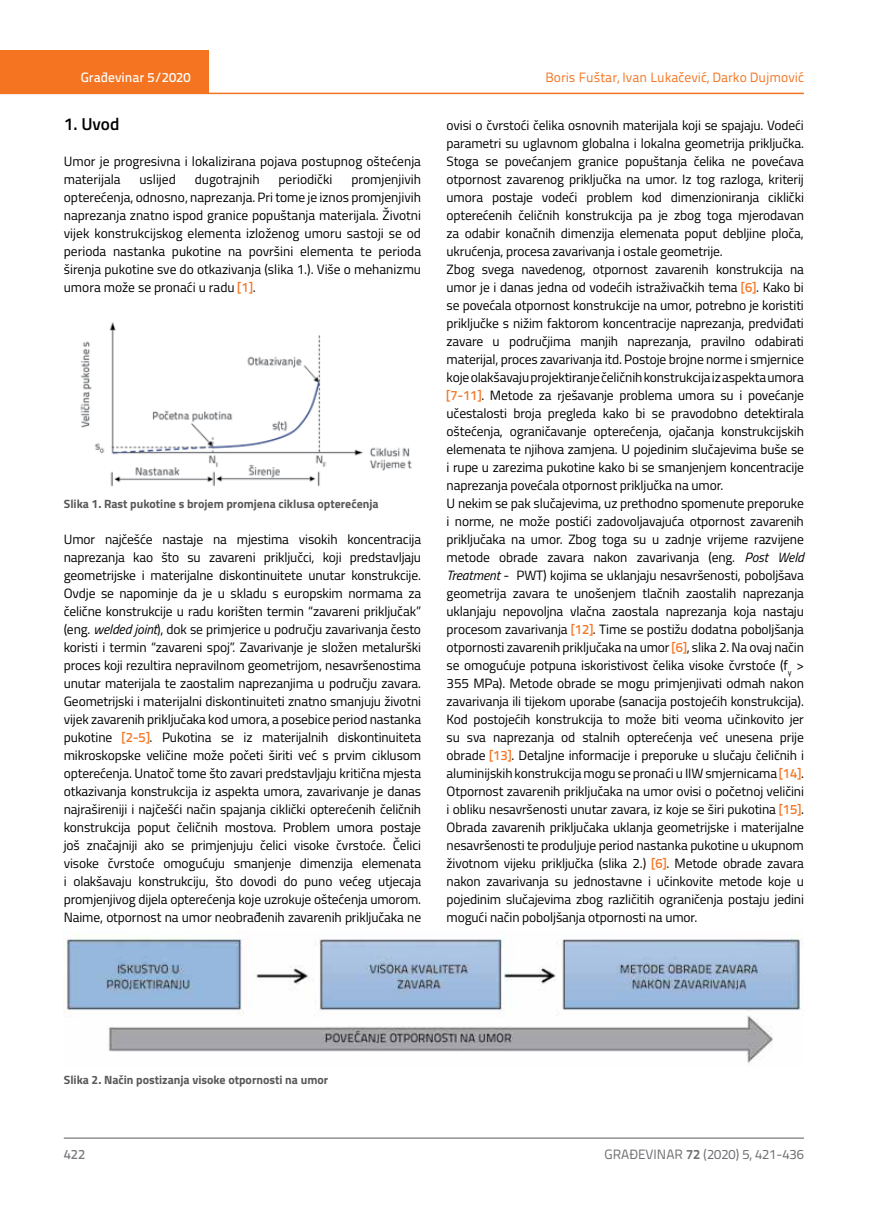
<style>
.page{position:relative;width:872px;height:1212px;background:#fff}
.page>*{position:absolute;margin:0;border:0;box-sizing:border-box;transform-origin:0 0}
.t1{font:600 17.25px "Titillium";color:#000}
.t2{font:13.5px/18px "Titillium";letter-spacing:-.01em;color:#000}
.t3{font:13.5px "Titillium Text 22 L";color:#f47421}
.t4{font:13.5px "Titillium Text 22 L";color:#6d6e71}
.t5{font:500 13.5px "Titillium Text 22 L";color:#fff}
.t6{font:500 13.5px "Titillium Text 22 L";color:#797a7d}
.t7{font:700 12px "Titillium";color:#58595b}
.s1{font-family:"Titillium Text 22 L";font-weight:500;color:#f47421}
.s2{font-style:italic}
.s3{font-weight:700}
</style>
<div class="page">
<div style="left:0;top:50px;width:208px;height:44px;background:#f47421"></div>
<hr style="left:0;top:93px;width:804px;height:1px;background:#f47421">
<hr style="left:64px;top:1138px;width:740px;height:1px;background:#58595b">
<img style="left:80px;top:322px;width:332px;height:165px">
<img style="left:64px;top:931px;width:740px;height:132px">
<p class="t5" style="left:81px;top:67px;width:111px">Građevinar 5/2020</p>
<p class="t1" style="left:64px;top:111px;width:57px">1. Uvod</p>
<p class="t2" style="left:64px;top:151px;width:359px">Umor je progresivna i lokalizirana pojava postupnog oštećenja materijala</p>
<p class="t2" style="left:139px;top:169px;width:38px">uslijed</p>
<p class="t2" style="left:195px;top:169px;width:66px">dugotrajnih</p>
<p class="t2" style="left:278px;top:169px;width:56px">periodički</p>
<p class="t2" style="left:64px;top:169px;width:359px;text-align:justify;text-indent:287px">promjenjivih opterećenja, odnosno, naprezanja. Pri tome je iznos promjenjivih naprezanja znatno ispod granice popuštanja materijala. Životni vijek konstrukcijskog elementa izloženog umoru sastoji se od perioda nastanka pukotine na površini elementa te perioda širenja pukotine sve do otkazivanja (slika 1.). Više o mehanizmu umora može se pronaći u radu <span class="s1">[1]</span>.</p>
<p class="t7" style="left:64px;top:494px;width:316px">Slika 1. Rast pukotine s brojem promjena ciklusa opterećenja</p>
<p class="t2" style="left:64px;top:529px;width:359px;text-align:justify">Umor najčešće nastaje na mjestima visokih koncentracija naprezanja kao što su zavareni priključci, koji predstavljaju geometrijske i materijalne diskontinuitete unutar konstrukcije.<br>Ovdje se napominje da je u skladu s europskim normama za čelične konstrukcije u radu korišten termin “zavareni priključak” (eng. <span class="s2">welded joint</span>), dok se primjerice u području zavarivanja često koristi i termin “zavareni spoj”. Zavarivanje je složen metalurški proces koji rezultira nepravilnom geometrijom, nesavršenostima unutar materijala te zaostalim naprezanjima u području zavara.<br>Geometrijski i materijalni diskontinuiteti znatno smanjuju životni vijek zavarenih priključaka kod umora, a posebice period nastanka pukotine <span class="s1">[2-5]</span>. Pukotina se iz materijalnih diskontinuiteta mikroskopske veličine može početi širiti već s prvim ciklusom opterećenja. Unatoč tome što zavari predstavljaju kritična mjesta otkazivanja konstrukcija iz aspekta umora, zavarivanje je danas najrašireniji i najčešći način spajanja ciklički opterećenih čeličnih konstrukcija poput čeličnih mostova. Problem umora postaje još značajniji ako se primjenjuju čelici visoke čvrstoće. Čelici visoke čvrstoće omogućuju smanjenje dimenzija elemenata i olakšavaju konstrukciju, što dovodi do puno većeg utjecaja promjenjivog dijela opterećenja koje uzrokuje oštećenja umorom.<br>Naime, otpornost na umor neobrađenih zavarenih priključaka ne</p>
<p class="t3" style="left:545px;top:68px;width:260px">Boris Fuštar, Ivan Lukačević, Darko Dujmović</p>
<p class="t2" style="left:446px;top:115px;width:359px">ovisi o čvrstoći čelika osnovnih materijala koji se spajaju. Vodeći parametri su uglavnom globalna i lokalna geometrija priključka.<br>Stoga se povećanjem granice popuštanja čelika ne povećava otpornost zavarenog priključka na umor. Iz tog razloga, kriterij umora postaje vodeći problem kod dimenzioniranja ciklički opterećenih čeličnih konstrukcija pa je zbog toga mjerodavan za odabir konačnih dimenzija elemenata poput debljine ploča, ukrućenja, procesa zavarivanja i ostale geometrije.<br>Zbog svega navedenog, otpornost zavarenih konstrukcija na umor je i danas jedna od vodećih istraživačkih tema <span class="s1">[6]</span>. Kako bi se povećala otpornost konstrukcije na umor, potrebno je koristiti priključke s nižim faktorom koncentracije naprezanja, predviđati zavare u područjima manjih naprezanja, pravilno odabirati materijal, proces zavarivanja itd. Postoje brojne norme i smjernice koje olakšavaju projektiranje čeličnih konstrukcija iz aspekta umora <span class="s1">[7-11]</span>. Metode za rješavanje problema umora su i povećanje učestalosti broja pregleda kako bi se pravodobno detektirala oštećenja, ograničavanje opterećenja, ojačanja konstrukcijskih elemenata te njihova zamjena. U pojedinim slučajevima buše se i rupe u zarezima pukotine kako bi se smanjenjem koncentracije naprezanja povećala otpornost priključka na umor.<br>U nekim se pak slučajevima, uz prethodno spomenute preporuke i norme, ne može postići zadovoljavajuća otpornost zavarenih priključaka na umor. Zbog toga su u zadnje vrijeme razvijene metode obrade zavara nakon zavarivanja (eng. <span class="s2">Post Weld Treatment</span> - PWT) kojima se uklanjaju nesavršenosti, poboljšava geometrija zavara te unošenjem tlačnih zaostalih naprezanja uklanjaju nepovoljna vlačna zaostala naprezanja koja nastaju procesom zavarivanja <span class="s1">[12]</span>. Time se postižu dodatna poboljšanja otpornosti zavarenih priključaka na umor <span class="s1">[6]</span>, slika 2. Na ovaj način se omogućuje potpuna iskoristivost čelika visoke čvrstoće (f<sub>y</sub> &gt; 355 MPa). Metode obrade se mogu primjenjivati odmah nakon zavarivanja ili tijekom uporabe (sanacija postojećih konstrukcija).<br>Kod postojećih konstrukcija to može biti veoma učinkovito jer su sva naprezanja od stalnih opterećenja već unesena prije obrade <span class="s1">[13]</span>. Detaljne informacije i preporuke u slučaju čeličnih i aluminijskih konstrukcija mogu se pronaći u IIW smjernicama <span class="s1">[14]</span>.<br>Otpornost zavarenih priključaka na umor ovisi o početnoj veličini i obliku nesavršenosti unutar zavara, iz koje se širi pukotina <span class="s1">[15]</span>.<br>Obrada zavarenih priključaka uklanja geometrijske i materijalne nesavršenosti te produljuje period nastanka pukotine u ukupnom životnom vijeku priključka (slika 2.) <span class="s1">[6]</span>. Metode obrade zavara nakon zavarivanja su jednostavne i učinkovite metode koje u pojedinim slučajevima zbog različitih ograničenja postaju jedini mogući način poboljšanja otpornosti na umor.</p>
<p class="t7" style="left:64px;top:1071px;width:266px">Slika 2. Način postizanja visoke otpornosti na umor</p>
<p class="t6" style="left:64px;top:1144px;width:23px">422</p>
<p class="t4" style="left:604px;top:1144px;width:201px">GRAĐEVINAR <span class="s3">72</span> (2020) 5, 421-436</p>
</div>
